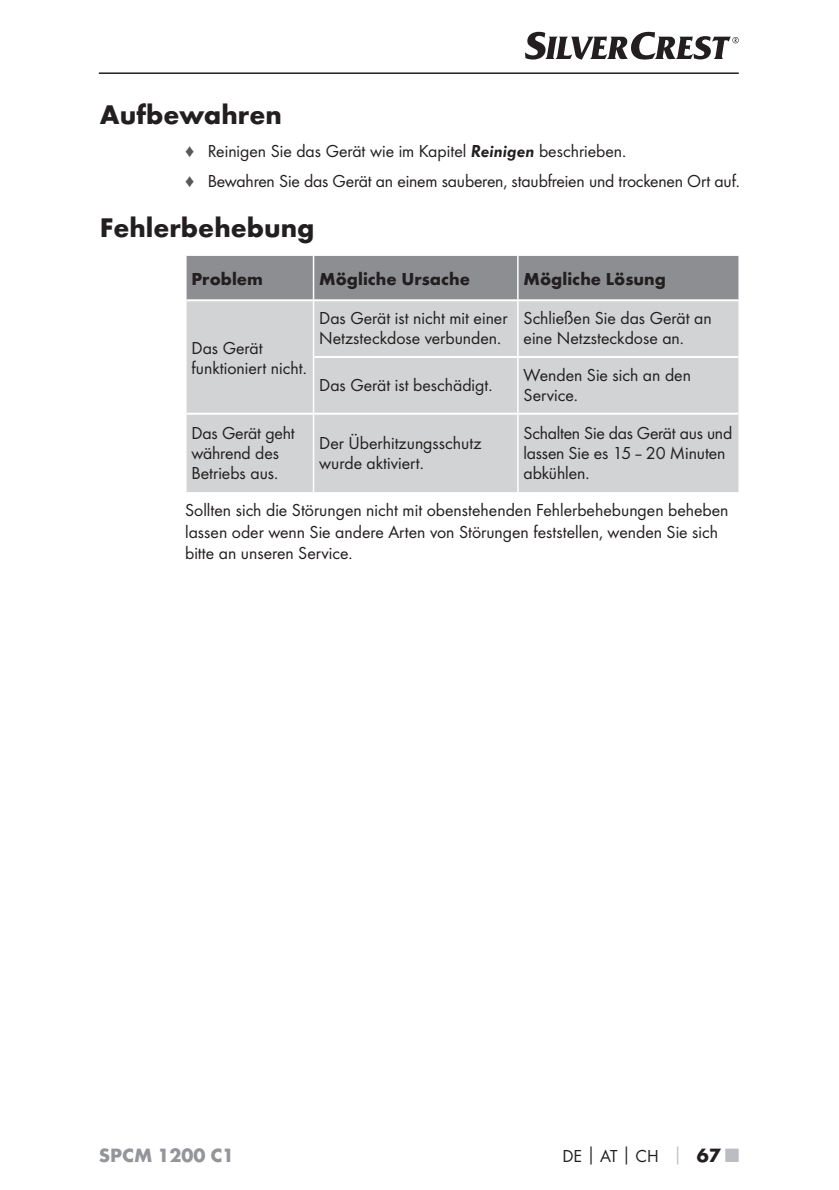
<style>
.page{position:relative;width:839px;height:1190px;background:#fff}
.page>*{position:absolute;margin:0;border:0;box-sizing:border-box;transform-origin:0 0}
.t1{font:700 28px "Futura";color:#231f20}
.t2{font:700 20px "Futura";color:#939598}
.t3{font:18px/20px "Futura Boo";color:#231f20}
.t4{font:700 18px "Futura";color:#231f20}
.s1{font-family:"Futura Dem Obl"}
.s2{font-family:"Futura";font-weight:700}
.s3{font-family:"Futura";font-weight:700;color:#bbbdc0}
.s4{font-family:"Futura";font-weight:700;font-size:20px}
.s5{font-family:"Futura";font-weight:700;font-size:20px;color:#bbbdc0}
</style>
<div class="page">
<hr style="left:99px;top:72px;width:639px;height:2px;background:#231f20">
<svg style="left:525px;top:32px;width:213px;height:28px"></svg>
<div style="left:186px;top:256px;width:552px;height:43px;background:#8c8e91"></div>
<div style="left:186px;top:301px;width:552px;height:191px;background:#d1d3d4"></div>
<hr style="left:314px;top:356px;width:424px;height:2px;background:#fff">
<hr style="left:186px;top:413px;width:552px;height:2px;background:#fff">
<hr style="left:312px;top:256px;width:2px;height:43px;background:#fff">
<hr style="left:517px;top:256px;width:1px;height:43px;background:#fff">
<hr style="left:312px;top:301px;width:2px;height:56px;background:#fff">
<hr style="left:517px;top:301px;width:1px;height:55px;background:#fff">
<hr style="left:312px;top:357px;width:2px;height:56px;background:#fff">
<hr style="left:517px;top:358px;width:1px;height:55px;background:#fff">
<hr style="left:312px;top:415px;width:2px;height:77px;background:#fff">
<hr style="left:517px;top:415px;width:1px;height:77px;background:#fff">
<h1 class="t1" style="left:100px;top:103px;width:183px">Aufbewahren</h1>
<p class="t3" style="left:208px;top:137px;width:533px;line-height:30px">Reinigen Sie das Gerät wie im Kapitel <span class="s1">Reinigen</span> beschrieben.<br>Bewahren Sie das Gerät an einem sauberen, staubfreien und trockenen Ort auf.</p>
<h1 class="t1" style="left:100px;top:217px;width:216px">Fehlerbehebung</h1>
<p class="t4" style="left:191px;top:272px;width:73px">Problem</p>
<p class="t4" style="left:319px;top:272px;width:152px">Mögliche Ursache</p>
<p class="t4" style="left:523px;top:272px;width:144px">Mögliche Lösung</p>
<p class="t3" style="left:191px;top:339px;width:117px">Das Gerät funktioniert nicht.</p>
<p class="t3" style="left:319px;top:309px;width:190px">Das Gerät ist nicht mit einer<br>Netzsteckdose verbunden.</p>
<p class="t3" style="left:523px;top:309px;width:189px">Schließen Sie das Gerät an eine Netzsteckdose an.</p>
<p class="t3" style="left:319px;top:375px;width:175px">Das Gerät ist beschädigt.</p>
<p class="t3" style="left:523px;top:365px;width:169px">Wenden Sie sich an den<br>Service.</p>
<p class="t3" style="left:191px;top:424px;width:105px">Das Gerät geht während des<br>Betriebs aus.</p>
<p class="t3" style="left:319px;top:434px;width:164px">Der Überhitzungsschutz wurde aktiviert.</p>
<p class="t3" style="left:523px;top:423px;width:210px">Schalten Sie das Gerät aus und lassen Sie es 15 – 20 Minuten abkühlen.</p>
<p class="t3" style="left:185px;top:500px;width:544px;line-height:21.6px">Sollten sich die Störungen nicht mit obenstehenden Fehlerbehebungen beheben lassen oder wenn Sie andere Arten von Störungen feststellen, wenden Sie sich bitte an unseren Service.</p>
<p class="t2" style="left:99px;top:1147px;width:137px">SPCM 1200 C1</p>
<p class="t3" style="left:562px;top:1147px;width:178px">DE<span class="s2">│</span>AT<span class="s2">│</span>CH <span class="s3">│</span> <span class="s4">67</span> <span class="s5">■</span></p>
</div>
